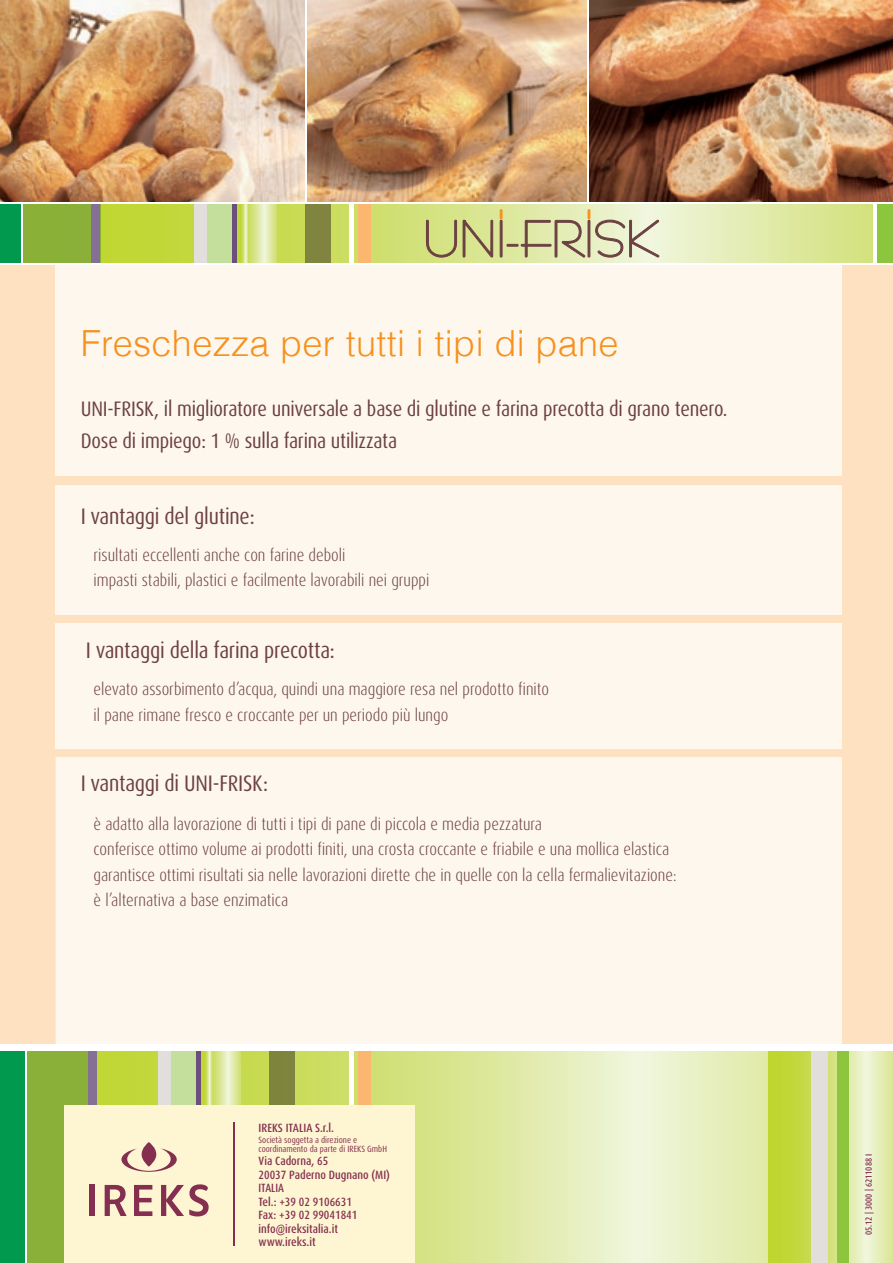
<style>
.page{position:relative;width:893px;height:1263px;background:#fff}
.page>*{position:absolute;margin:0;border:0;box-sizing:border-box;transform-origin:0 0}
.t1{font:300 36px "Helvetica";letter-spacing:.01em;color:#f6911e}
.t2{font:condensed 22.5px "Dax Pro";letter-spacing:-.01em;color:#6c4142}
.t3{font:condensed 21px/31.5px "Dax Pro";letter-spacing:-.01em;color:#6c4142}
.t4{font:300 condensed 17.1px/25.5px "Dax Pro";color:#6c4142}
.t5{font:500 condensed 12px/13.5px "Dax Pro";color:#842f4f}
.t6{font:condensed 9px/9px "Dax Pro";color:#842f4f}
.t7{font:500 condensed 9px "Dax Pro";color:#842f4f}
</style>
<div class="page">
<div style="left:0;top:255px;width:893px;height:811px;background:#fee1c1"></div>
<img style="left:589px;top:0;width:304px;height:202px">
<img style="left:307px;top:0;width:280px;height:202px">
<img style="left:0;top:0;width:305px;height:202px">
<div style="left:56px;top:757px;width:786px;height:287px;background:#fef7ee"></div>
<div style="left:56px;top:623px;width:786px;height:125px;background:#fef7ee"></div>
<div style="left:55px;top:485px;width:787px;height:129px;background:#fef7ee"></div>
<div style="left:55px;top:264px;width:787px;height:212px;background:#fef7ee"></div>
<svg style="left:849px;top:1051px;width:44px;height:212px;background:#e6eebc"></svg>
<div style="left:838px;top:1051px;width:11px;height:212px;background:#8bc63e"></div>
<svg style="left:101px;top:204px;width:773px;height:59px;background:#d5e384"></svg>
<div style="left:876px;top:203px;width:17px;height:61px;background:#8bc63e"></div>
<div style="left:0;top:203px;width:21px;height:61px;background:#00994e"></div>
<div style="left:358px;top:203px;width:13px;height:61px;background:#fbb770"></div>
<svg style="left:237px;top:204px;width:39px;height:59px;background:#dbe797"></svg>
<div style="left:207px;top:203px;width:26px;height:61px;background:#c4df9b"></div>
<div style="left:195px;top:203px;width:12px;height:61px;background:#e2dedb"></div>
<hr style="left:233px;top:203px;width:4px;height:61px;background:#6b4e7b">
<svg style="left:239px;top:204px;width:9px;height:59px"></svg>
<div style="left:305px;top:203px;width:26px;height:61px;background:#7f843f"></div>
<div style="left:23px;top:203px;width:78px;height:61px;background:#8ab038"></div>
<div style="left:91px;top:203px;width:9px;height:61px;background:#856f95"></div>
<hr style="left:21px;top:203px;width:2px;height:61px;background:#fff">
<hr style="left:350px;top:203px;width:4px;height:61px;background:#fff">
<hr style="left:874px;top:203px;width:3px;height:61px;background:#fff">
<svg style="left:426px;top:220px;width:31px;height:37px"></svg>
<svg style="left:463px;top:220px;width:30px;height:37px"></svg>
<svg style="left:500px;top:209px;width:159px;height:48px;background:#d0cea5"></svg>
<hr style="left:0;top:263px;width:893px;height:1px;background:#fff">
<div style="left:0;top:1044px;width:893px;height:6px;background:#fff"></div>
<svg style="left:0;top:1050px;width:842px;height:213px;background:#d9e3a5"></svg>
<hr style="left:233px;top:1123px;width:1px;height:123px;background:#842f4f">
<h1 class="t1" style="left:81px;top:315px;width:539px">Freschezza per tutti i tipi di pane</h1>
<p class="t3" style="left:81px;top:393px;width:648px">UNI-FRISK, il miglioratore universale a base di glutine e farina precotta di grano tenero.<br>Dose di impiego: 1 % sulla farina utilizzata</p>
<h2 class="t2" style="left:81px;top:501px;width:175px">I vantaggi del glutine:</h2>
<p class="t4" style="left:94px;top:542px;width:337px">risultati eccellenti anche con farine deboli<br>impasti stabili, plastici e facilmente lavorabili nei gruppi</p>
<h2 class="t2" style="left:86px;top:636px;width:250px">I vantaggi della farina precotta:</h2>
<p class="t4" style="left:94px;top:677px;width:457px">elevato assorbimento d’acqua, quindi una maggiore resa nel prodotto finito il pane rimane fresco e croccante per un periodo più lungo</p>
<h2 class="t2" style="left:81px;top:769px;width:189px">I vantaggi di UNI-FRISK:</h2>
<p class="t4" style="left:94px;top:811px;width:585px">è adatto alla lavorazione di tutti i tipi di pane di piccola e media pezzatura<br>conferisce ottimo volume ai prodotti finiti, una crosta croccante e friabile e una mollica elastica garantisce ottimi risultati sia nelle lavorazioni dirette che in quelle con la cella fermalievitazione: è l’alternativa a base enzimatica</p>
<p class="t5" style="left:259px;top:1121px;width:77px">IREKS ITALIA S.r.l.</p>
<p class="t6" style="left:259px;top:1135px;width:130px">Società soggetta a direzione e coordinamento da parte di IREKS GmbH</p>
<p class="t5" style="left:259px;top:1154px;width:133px">Via Cadorna, 65<br>20037 Paderno Dugnano (MI)<br>ITALIA<br>Tel.: +39 02 9106631<br>Fax: +39 02 99041841 info@ireksitalia.it www.ireks.it</p>
<p class="t7" style="left:863px;top:1235px;width:83px;rotate:-90deg">05.12 | 3000 | 6211088 I</p>
</div>
